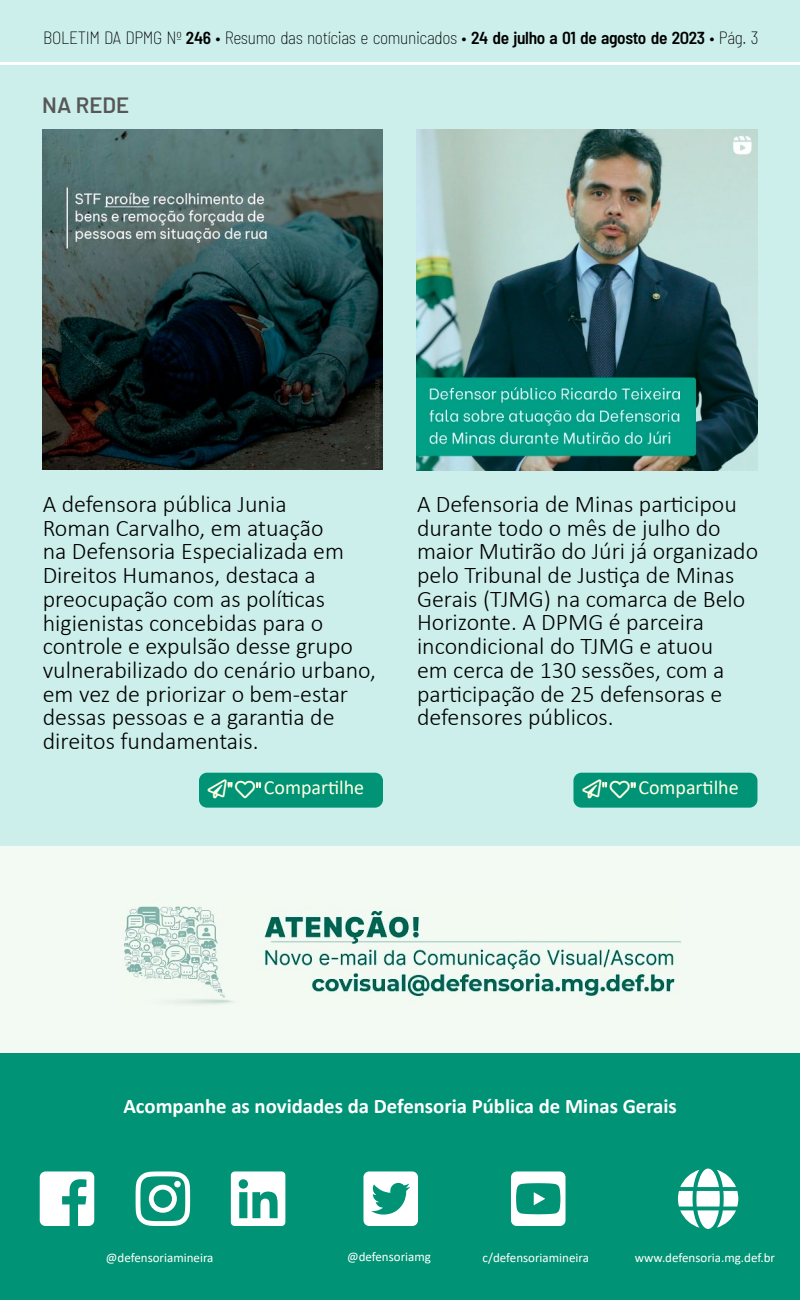
<style>
.page{position:relative;width:800px;height:1300px;background:#fff}
.page>*{position:absolute;margin:0;border:0;box-sizing:border-box;transform-origin:0 0}
.t1{font:300 24px/23.7px "Calibri";color:#000}
.t2{font:600 22.1px "Barlow";color:#575756}
.t3{font:700 20.8px "Calibri";color:#fff}
.t4{font:20px "Calibri";color:#ffffe4}
.t5{font:200 semi-condensed 17.3px "Barlow";letter-spacing:-.02em;color:#000}
.t6{font:13px "Calibri";color:#fff}
.s1{font-weight:600}
</style>
<div class="page">
<div style="left:0;top:1050px;width:800px;height:250px;background:#009375"></div>
<div style="left:0;top:0;width:800px;height:1053px;background:#ccefeb"></div>
<div style="left:199px;top:773px;width:184px;height:35px;background:#009375;border-radius:8px"></div>
<div style="left:573px;top:773px;width:184px;height:35px;background:#009375;border-radius:8px"></div>
<img style="left:43px;top:129px;width:339px;height:341px">
<img style="left:417px;top:129px;width:341px;height:342px">
<svg style="left:40px;top:1171px;width:54px;height:55px"></svg>
<svg style="left:136px;top:1171px;width:54px;height:55px"></svg>
<svg style="left:231px;top:1171px;width:54px;height:55px"></svg>
<svg style="left:363px;top:1171px;width:55px;height:55px"></svg>
<svg style="left:511px;top:1171px;width:55px;height:55px"></svg>
<svg style="left:678px;top:1169px;width:60px;height:60px"></svg>
<div style="left:0;top:846px;width:800px;height:207px;background:#f3faf3"></div>
<img style="left:124px;top:906px;width:557px;height:98px">
<hr style="left:0;top:62px;width:800px;height:3px;background:#fff">
<p class="t5" style="left:43px;top:26px;width:717px">BOLETIM DA DPMG Nº <span class="s1">246</span> • Resumo das notícias e comunicados • <span class="s1">24 de julho a 01 de agosto de 2O23</span> • Pág. 3</p>
<p class="t2" style="left:42px;top:89px;width:88px">NA REDE</p>
<p class="t1" style="left:43px;top:492px;width:335px">A defensora pública Junia<br>Roman Carvalho, em atuação<br>na Defensoria Especializada em<br>Direitos Humanos, destaca a preocupação com as políticas higienistas concebidas para o controle e expulsão desse grupo vulnerabilizado do cenário urbano, em vez de priorizar o bem-estar dessas pessoas e a garantia de direitos fundamentais.</p>
<p class="t1" style="left:417px;top:492px;width:343px">A Defensoria de Minas participou durante todo o mês de julho do maior Mutirão do Júri já organizado pelo Tribunal de Justiça de Minas<br>Gerais (TJMG) na comarca de Belo<br>Horizonte. A DPMG é parceira incondicional do TJMG e atuou<br>em cerca de 130 sessões, com a participação de 25 defensoras e defensores públicos.</p>
<p class="t4" style="left:208px;top:774px;width:158px">●■ ▼ Compartilhe</p>
<p class="t4" style="left:582px;top:774px;width:158px">●■ ▼ Compartilhe</p>
<p class="t3" style="left:123px;top:1092px;width:555px">Acompanhe as novidades da Defensoria Pública de Minas Gerais</p>
<p class="t6" style="left:106px;top:1249px;width:109px">@defensoriamineira</p>
<p class="t6" style="left:347px;top:1247px;width:85px">@defensoriamg</p>
<p class="t6" style="left:483px;top:1249px;width:108px">c/defensoriamineira</p>
<p class="t6" style="left:635px;top:1249px;width:142px">www.defensoria.mg.def.br</p>
</div>
